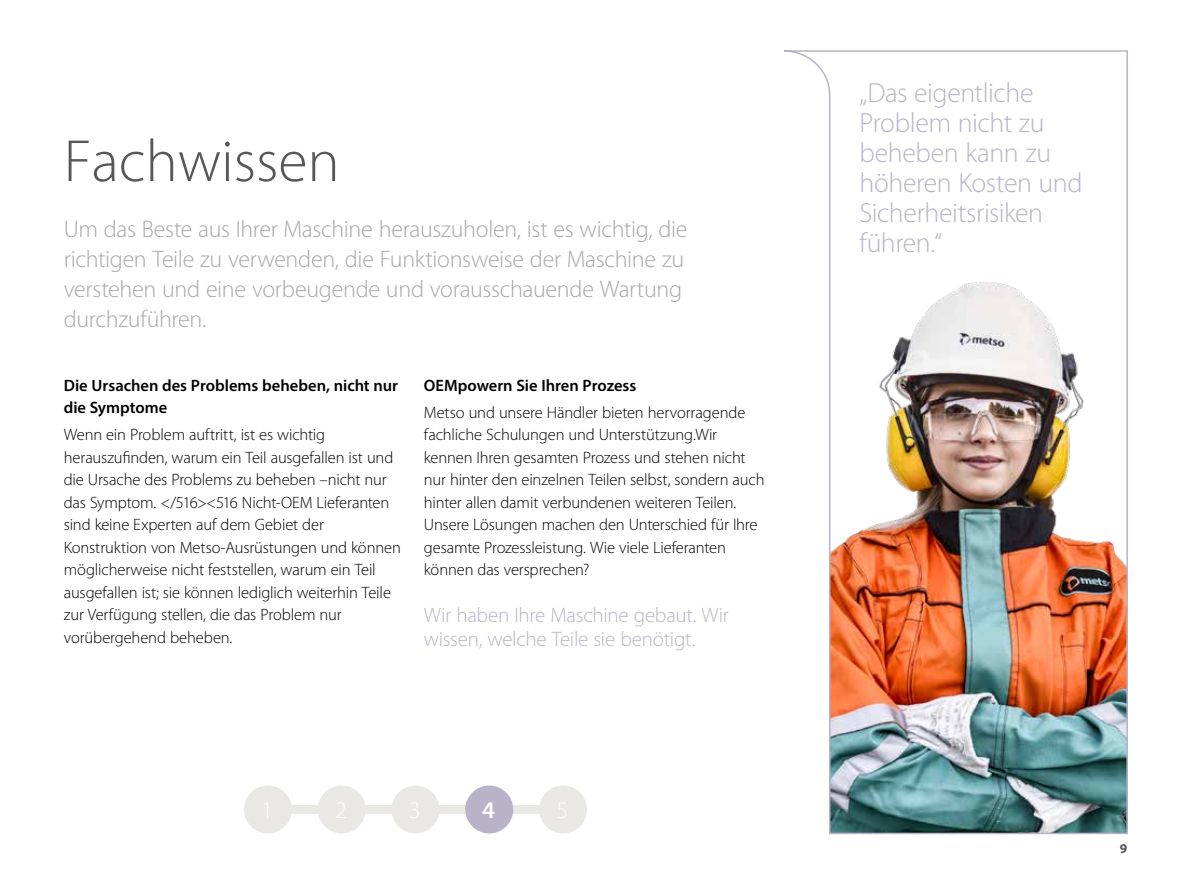
<style>
.page{position:relative;width:1191px;height:893px;background:#fff}
.page>*{position:absolute;margin:0;border:0;box-sizing:border-box;transform-origin:0 0}
.t1{font:300 60px "Myriad Pro";color:#575756}
.t2{font:300 27.75px/30px "Myriad Pro";letter-spacing:-.015em;color:#b9b3c9}
.t3{font:300 24px/30px "Myriad Pro";letter-spacing:-.015em;color:#a8a7a9}
.t4{font:300 24px "Myriad Pro";color:#fff}
.t5{font:600 24px "Myriad Pro";color:#fff}
.t6{font:300 21px/24px "Myriad Pro";letter-spacing:-.015em;color:#b9b3c9}
.t7{font:300 16.5px/22.5px "Myriad Pro";letter-spacing:-.01em;color:#000}
.t8{font:600 16.5px/22.5px "Myriad Pro";color:#000}
.t9{font:700 13.5px "Myriad Pro";color:#575756}
</style>
<div class="page">
<div style="left:268px;top:805px;width:295px;height:9px;background:#eae8e5"></div>
<div style="left:318px;top:785px;width:48px;height:48px;background:#eae8e5;border-radius:50%"></div>
<div style="left:244px;top:785px;width:48px;height:48px;background:#eae8e5;border-radius:50%"></div>
<div style="left:391px;top:785px;width:48px;height:48px;background:#eae8e5;border-radius:50%"></div>
<div style="left:465px;top:785px;width:48px;height:48px;background:#b9b3c9;border-radius:50%"></div>
<div style="left:539px;top:785px;width:48px;height:48px;background:#eae8e5;border-radius:50%"></div>
<img style="left:784px;top:50px;width:344px;height:785px">
<h1 class="t1" style="left:64px;top:128px;width:277px">Fachwissen</h1>
<h3 class="t3" style="left:64px;top:215px;width:625px">Um das Beste aus Ihrer Maschine herauszuholen, ist es wichtig, die richtigen Teile zu verwenden, die Funktionsweise der Maschine zu verstehen und eine vorbeugende und vorausschauende Wartung durchzuführen.</h3>
<p class="t8" style="left:64px;top:374px;width:336px">Die Ursachen des Problems beheben, nicht nur die Symptome</p>
<p class="t7" style="left:64px;top:424px;width:338px">Wenn ein Problem auftritt, ist es wichtig herauszufinden, warum ein Teil ausgefallen ist und die Ursache des Problems zu beheben –nicht nur das Symptom. &lt;/516&gt;&lt;516 Nicht-OEM Lieferanten sind keine Experten auf dem Gebiet der Konstruktion von Metso-Ausrüstungen und können möglicherweise nicht feststellen, warum ein Teil ausgefallen ist; sie können lediglich weiterhin Teile zur Verfügung stellen, die das Problem nur vorübergehend beheben.</p>
<p class="t8" style="left:424px;top:374px;width:214px">OEMpowern Sie Ihren Prozess</p>
<p class="t7" style="left:424px;top:401px;width:342px">Metso und unsere Händler bieten hervorragende fachliche Schulungen und Unterstützung.Wir kennen Ihren gesamten Prozess und stehen nicht nur hinter den einzelnen Teilen selbst, sondern auch hinter allen damit verbundenen weiteren Teilen.<br>Unsere Lösungen machen den Unterschied für Ihre gesamte Prozessleistung. Wie viele Lieferanten können das versprechen?</p>
<p class="t6" style="left:424px;top:603px;width:307px">Wir haben Ihre Maschine gebaut. Wir wissen, welche Teile sie benötigt.</p>
<h3 class="t4" style="left:261px;top:797px;width:13px">1</h3>
<h3 class="t4" style="left:335px;top:797px;width:13px">2</h3>
<h3 class="t4" style="left:409px;top:797px;width:13px">3</h3>
<h3 class="t5" style="left:482px;top:795px;width:14px">4</h3>
<h3 class="t4" style="left:556px;top:797px;width:13px">5</h3>
<h2 class="t2" style="left:859px;top:78px;width:225px">„Das eigentliche<br>Problem nicht zu beheben kann zu höheren Kosten und<br>Sicherheitsrisiken führen.“</h2>
<p class="t9" style="left:1119px;top:840px;width:9px">9</p>
</div>
